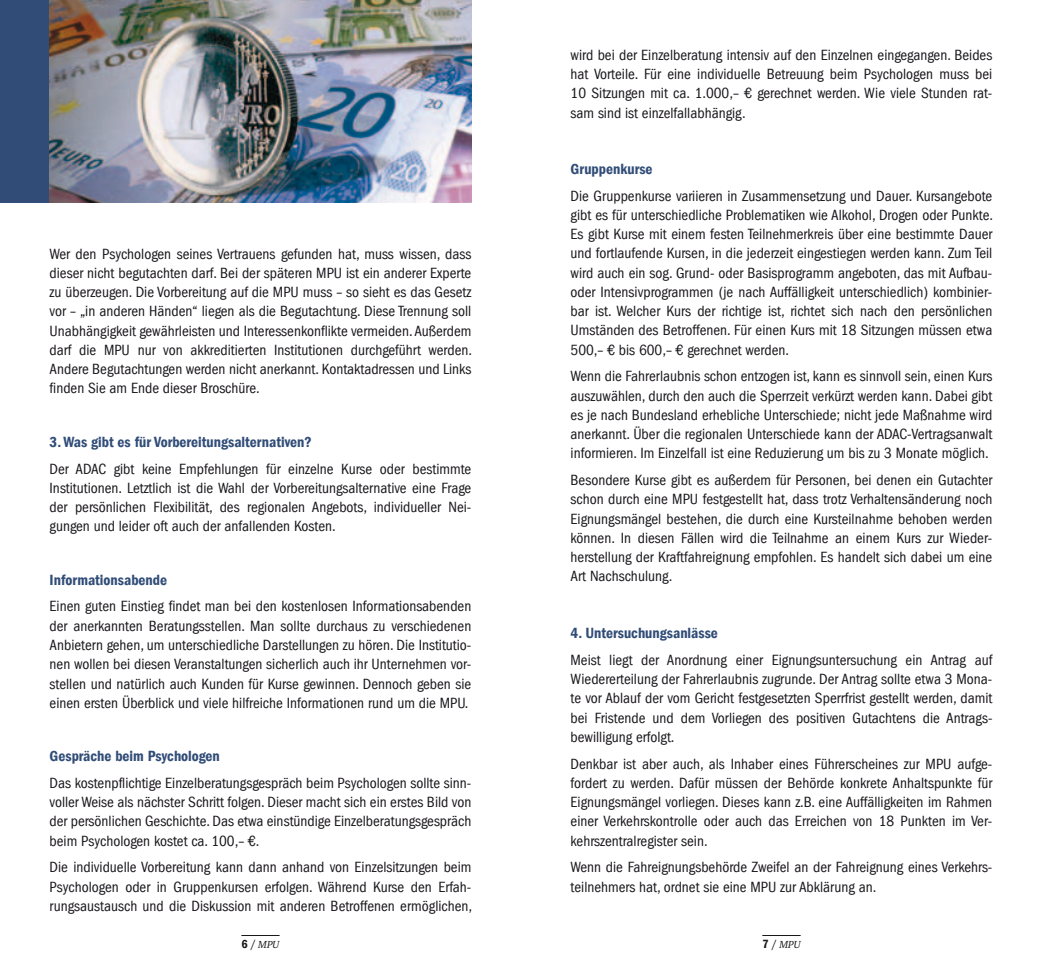
<style>
.page{position:relative;width:1042px;height:968px;background:#fff}
.page>*{position:absolute;margin:0;border:0;box-sizing:border-box;transform-origin:0 0}
.t1{font:condensed 15.22px/19.2px "Franklin Gothic LT Com";color:#1a171c;text-align:justify}
.t2{font:15.22px "Franklin Gothic LT Com Dm Cn";color:#304c77}
.t3{font:italic 10.5px "Charter ITC Pro";letter-spacing:-.01em;color:#1a171c}
.s1{font-family:"Franklin Gothic LT Com Dm Cn";font-style:normal;font-size:12.25px}
.s2{font-family:"Franklin Gothic LT Com";font-style:normal;font-stretch:condensed;font-size:12.25px}
</style>
<div class="page">
<hr style="left:241px;top:935px;width:39px;height:1px;background:#1a171c">
<hr style="left:762px;top:935px;width:38px;height:1px;background:#1a171c">
<div style="left:0;top:0;width:50px;height:202px;background:#304c77"></div>
<img style="left:50px;top:0;width:421px;height:202px">
<p class="t1" style="left:50px;top:244px;width:424px">Wer den Psychologen seines Vertrauens gefunden hat, muss wissen, dass dieser nicht begutachten darf. Bei der späteren MPU ist ein anderer Experte zu überzeugen. Die Vorbereitung auf die MPU muss – so sieht es das Gesetz vor – „in anderen Händen“ liegen als die Begutachtung. Diese Trennung soll Unabhängigkeit gewährleisten und Interessenkonflikte vermeiden. Außerdem darf die MPU nur von akkreditierten Institutionen durchgeführt werden.<br>Andere Begutachtungen werden nicht anerkannt. Kontaktadressen und Links finden Sie am Ende dieser Broschüre.</p>
<p class="t2" style="left:50px;top:433px;width:264px">3. Was gibt es für Vorbereitungsalternativen?</p>
<p class="t1" style="left:50px;top:459px;width:423px">Der ADAC gibt keine Empfehlungen für einzelne Kurse oder bestimmte Institutionen. Letztlich ist die Wahl der Vorbereitungsalternative eine Frage der persönlichen Flexibilität, des regionalen Angebots, individueller Nei&shy;gungen und leider oft auch der anfallenden Kosten.</p>
<p class="t2" style="left:50px;top:571px;width:119px">Informationsabende</p>
<p class="t1" style="left:50px;top:597px;width:423px">Einen guten Einstieg findet man bei den kostenlosen Informationsabenden der anerkannten Beratungsstellen. Man sollte durchaus zu verschiedenen Anbietern gehen, um unterschiedliche Darstellungen zu hören. Die Institutio&shy;nen wollen bei diesen Veranstaltungen sicherlich auch ihr Unternehmen vor&shy;stellen und natürlich auch Kunden für Kurse gewinnen. Dennoch geben sie einen ersten Überblick und viele hilfreiche Informationen rund um die MPU.</p>
<p class="t2" style="left:50px;top:747px;width:172px">Gespräche beim Psychologen</p>
<p class="t1" style="left:50px;top:773px;width:423px">Das kostenpflichtige Einzelberatungsgespräch beim Psychologen sollte sinn&shy;voller Weise als nächster Schritt folgen. Dieser macht sich ein erstes Bild von der persönlichen Geschichte. Das etwa einstündige Einzelberatungsgespräch beim Psychologen kostet ca. 100,– €.</p>
<p class="t1" style="left:50px;top:857px;width:424px">Die individuelle Vorbereitung kann dann anhand von Einzelsitzungen beim Psychologen oder in Gruppenkursen erfolgen. Während Kurse den Erfah&shy;rungsaustausch und die Diskussion mit anderen Betroffenen ermöglichen,</p>
<p class="t1" style="left:570px;top:45px;width:423px">wird bei der Einzelberatung intensiv auf den Einzelnen eingegangen. Beides hat Vorteile. Für eine individuelle Betreuung beim Psychologen muss bei 10 Sitzungen mit ca. 1.000,– € gerechnet werden. Wie viele Stunden rat&shy;sam sind ist einzelfallabhängig.</p>
<p class="t2" style="left:570px;top:160px;width:84px">Gruppenkurse</p>
<p class="t1" style="left:570px;top:186px;width:424px">Die Gruppenkurse variieren in Zusammensetzung und Dauer. Kursangebote gibt es für unterschiedliche Problematiken wie Alkohol, Drogen oder Punkte.<br>Es gibt Kurse mit einem festen Teilnehmerkreis über eine bestimmte Dauer und fortlaufende Kursen, in die jederzeit eingestiegen werden kann. Zum Teil wird auch ein sog. Grund- oder Basisprogramm angeboten, das mit Aufbau&shy;oder Intensivprogrammen (je nach Auffälligkeit unterschiedlich) kombinier&shy;bar ist. Welcher Kurs der richtige ist, richtet sich nach den persönlichen Umständen des Betroffenen. Für einen Kurs mit 18 Sitzungen müssen etwa 500,– € bis 600,– € gerechnet werden.</p>
<p class="t1" style="left:570px;top:366px;width:423px">Wenn die Fahrerlaubnis schon entzogen ist, kann es sinnvoll sein, einen Kurs auszuwählen, durch den auch die Sperrzeit verkürzt werden kann. Dabei gibt es je nach Bundesland erhebliche Unterschiede; nicht jede Maßnahme wird anerkannt. Über die regionalen Unterschiede kann der ADAC-Vertragsanwalt informieren. Im Einzelfall ist eine Reduzierung um bis zu 3 Monate möglich.</p>
<p class="t1" style="left:570px;top:470px;width:423px">Besondere Kurse gibt es außerdem für Personen, bei denen ein Gutachter schon durch eine MPU festgestellt hat, dass trotz Verhaltensänderung noch Eignungsmängel bestehen, die durch eine Kursteilnahme behoben werden können. In diesen Fällen wird die Teilnahme an einem Kurs zur Wieder&shy;herstellung der Kraftfahreignung empfohlen. Es handelt sich dabei um eine Art Nachschulung.</p>
<p class="t2" style="left:570px;top:624px;width:149px">4. Untersuchungsanlässe</p>
<p class="t1" style="left:570px;top:650px;width:423px">Meist liegt der Anordnung einer Eignungsuntersuchung ein Antrag auf Wiedererteilung der Fahrerlaubnis zugrunde. Der Antrag sollte etwa 3 Mona&shy;te vor Ablauf der vom Gericht festgesetzten Sperrfrist gestellt werden, damit bei Fristende und dem Vorliegen des positiven Gutachtens die Antrags&shy;bewilligung erfolgt.</p>
<p class="t1" style="left:570px;top:754px;width:423px">Denkbar ist aber auch, als Inhaber eines Führerscheines zur MPU aufge&shy;fordert zu werden. Dafür müssen der Behörde konkrete Anhaltspunkte für Eignungsmängel vorliegen. Dieses kann z.B. eine Auffälligkeiten im Rahmen einer Verkehrskontrolle oder auch das Erreichen von 18 Punkten im Ver&shy;kehrszentralregister sein.</p>
<p class="t1" style="left:570px;top:857px;width:423px">Wenn die Fahreignungsbehörde Zweifel an der Fahreignung eines Verkehrs&shy;teilnehmers hat, ordnet sie eine MPU zur Abklärung an.</p>
<p class="t3" style="left:241px;top:937px;width:40px"><span class="s1">6</span> <span class="s2">/</span> MPU</p>
<p class="t3" style="left:762px;top:937px;width:40px"><span class="s1">7</span> <span class="s2">/</span> MPU</p>
</div>
